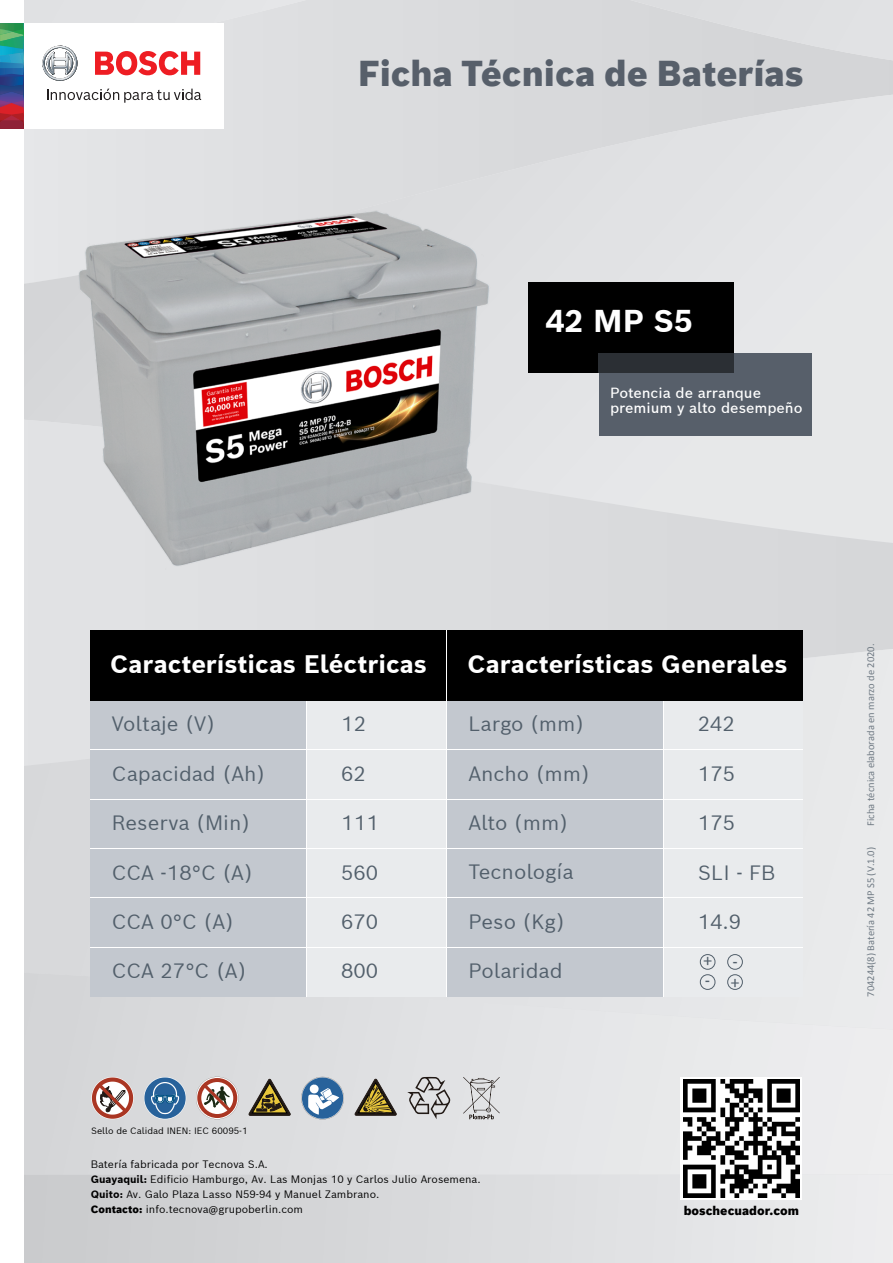
<style>
.page{position:relative;width:893px;height:1263px;background:#fff}
.page>*{position:absolute;margin:0;border:0;box-sizing:border-box;transform-origin:0 0}
.t1{font:900 35.1px "Bosch Sans";color:#575f6a}
.t2{font:700 30.75px "Bosch Sans";color:#fff}
.t3{font:700 24.75px "Bosch Sans";color:#fff}
.t4{font:20.25px "Bosch Sans";color:#525f6b}
.t5{font:17.55px "Bosch Sans";color:#525f6b}
.t6{font:500 14.4px/14.9px "Bosch Sans";color:#fff}
.t7{font:900 12.3px "Bosch Sans";color:#000}
.t8{font:10.5px/15px "Bosch Sans";color:#000}
.t9{font:10.5px "Calibri";color:#525f6b}
.t10{font:9px "Bosch Sans";color:#000}
.s1{font-weight:700}
.s2{font-weight:900}
</style>
<div class="page">
<div style="left:847px;top:95px;width:46px;height:323px;background:#e7e8e9"></div>
<div style="left:847px;top:0;width:46px;height:60px;background:#e1e2e4"></div>
<svg style="left:847px;top:418px;width:46px;height:231px;background:#dfe0e1"></svg>
<svg style="left:24px;top:649px;width:869px;height:323px;background:#e2e3e4"></svg>
<div style="left:0;top:1174px;width:893px;height:89px;background:linear-gradient(to right,#c8c9cb,#ecedee)"></div>
<svg style="left:24px;top:972px;width:869px;height:202px;background:#e0e1e3"></svg>
<img style="left:23px;top:0;width:824px;height:742px">
<div style="left:307px;top:701px;width:139px;height:48px;background:#e9ebed"></div>
<div style="left:307px;top:750px;width:139px;height:49px;background:#e9ebed"></div>
<div style="left:307px;top:800px;width:139px;height:48px;background:#e9ebed"></div>
<div style="left:307px;top:849px;width:139px;height:48px;background:#e9ebed"></div>
<div style="left:307px;top:898px;width:139px;height:49px;background:#e9ebed"></div>
<div style="left:307px;top:948px;width:139px;height:48px;background:#e9ebed"></div>
<div style="left:90px;top:630px;width:356px;height:71px;background:#000"></div>
<div style="left:90px;top:701px;width:216px;height:48px;background:#c3c8cf"></div>
<div style="left:90px;top:750px;width:216px;height:49px;background:#c3c8cf"></div>
<div style="left:90px;top:800px;width:216px;height:48px;background:#c3c8cf"></div>
<div style="left:90px;top:849px;width:216px;height:48px;background:#c3c8cf"></div>
<div style="left:90px;top:898px;width:216px;height:49px;background:#c3c8cf"></div>
<div style="left:90px;top:948px;width:216px;height:48px;background:#c3c8cf"></div>
<hr style="left:90px;top:749px;width:356px;height:1px;background:#fff">
<hr style="left:90px;top:799px;width:356px;height:1px;background:#fff">
<hr style="left:90px;top:848px;width:356px;height:1px;background:#fff">
<hr style="left:90px;top:897px;width:356px;height:1px;background:#fff">
<hr style="left:90px;top:947px;width:356px;height:1px;background:#fff">
<hr style="left:306px;top:701px;width:1px;height:295px;background:#fff">
<div style="left:663px;top:701px;width:140px;height:48px;background:#e9ebed"></div>
<div style="left:663px;top:750px;width:140px;height:49px;background:#e9ebed"></div>
<div style="left:663px;top:800px;width:140px;height:48px;background:#e9ebed"></div>
<div style="left:663px;top:849px;width:140px;height:48px;background:#e9ebed"></div>
<div style="left:663px;top:898px;width:140px;height:49px;background:#e9ebed"></div>
<div style="left:664px;top:948px;width:139px;height:48px;background:#e9ebed"></div>
<div style="left:700px;top:974px;width:15px;height:16px;border:1px solid #525f6b;border-radius:50%"></div>
<div style="left:727px;top:974px;width:16px;height:16px;border:1px solid #525f6b;border-radius:50%"></div>
<div style="left:700px;top:954px;width:15px;height:16px;border:1px solid #525f6b;border-radius:50%"></div>
<div style="left:727px;top:954px;width:16px;height:16px;border:1px solid #525f6b;border-radius:50%"></div>
<div style="left:447px;top:630px;width:356px;height:71px;background:#000"></div>
<div style="left:447px;top:701px;width:216px;height:48px;background:#c3c8cf"></div>
<div style="left:447px;top:750px;width:216px;height:49px;background:#c3c8cf"></div>
<div style="left:447px;top:800px;width:216px;height:48px;background:#c3c8cf"></div>
<div style="left:447px;top:849px;width:216px;height:48px;background:#c3c8cf"></div>
<div style="left:447px;top:898px;width:216px;height:49px;background:#c3c8cf"></div>
<div style="left:447px;top:948px;width:216px;height:48px;background:#c3c8cf"></div>
<hr style="left:447px;top:749px;width:356px;height:1px;background:#fff">
<hr style="left:447px;top:799px;width:356px;height:1px;background:#fff">
<hr style="left:447px;top:848px;width:356px;height:1px;background:#fff">
<hr style="left:447px;top:897px;width:356px;height:1px;background:#fff">
<hr style="left:447px;top:947px;width:356px;height:1px;background:#fff">
<hr style="left:663px;top:701px;width:1px;height:295px;background:#fff">
<hr style="left:446px;top:630px;width:1px;height:366px;background:#fff">
<div style="left:0;top:0;width:23px;height:1263px;background:#fff"></div>
<svg style="left:0;top:0;width:306px;height:128px"></svg>
<svg style="left:681px;top:1077px;width:121px;height:123px"></svg>
<img style="left:683px;top:1080px;width:117px;height:117px">
<div style="left:91px;top:1077px;width:43px;height:42px;border:1px solid #fff;border-radius:50%"></div>
<svg style="left:92px;top:1077px;width:41px;height:42px"></svg>
<svg style="left:144px;top:1077px;width:42px;height:42px"></svg>
<svg style="left:151px;top:1073px;width:28px;height:41px"></svg>
<svg style="left:248px;top:1078px;width:44px;height:38px;background:#98907b"></svg>
<svg style="left:354px;top:1078px;width:44px;height:38px;background:#a0987e"></svg>
<svg style="left:407px;top:1077px;width:44px;height:42px;background:#b8b7b7"></svg>
<svg style="left:463px;top:1077px;width:37px;height:42px;background:#c6c6c7"></svg>
<svg style="left:301px;top:1077px;width:43px;height:42px"></svg>
<svg style="left:196px;top:1077px;width:43px;height:42px"></svg>
<h1 class="t1" style="left:358px;top:50px;width:448px">Ficha Técnica de Baterías</h1>
<h2 class="t2" style="left:546px;top:300px;width:148px">42 MP S5</h2>
<h3 class="t6" style="left:610px;top:385px;width:194px">Potencia de arranque premium y alto desempeño</h3>
<h3 class="t3" style="left:110px;top:647px;width:318px">Características Eléctricas</h3>
<h3 class="t3" style="left:468px;top:647px;width:321px">Características Generales</h3>
<h3 class="t4" style="left:112px;top:710px;width:105px">Voltaje (V)</h3>
<h3 class="t4" style="left:112px;top:760px;width:155px">Capacidad (Ah)</h3>
<h3 class="t4" style="left:112px;top:809px;width:140px">Reserva (Min)</h3>
<h3 class="t4" style="left:112px;top:858px;width:143px">CCA -18°C (A)</h3>
<h3 class="t4" style="left:112px;top:908px;width:124px">CCA 0°C (A)</h3>
<h3 class="t4" style="left:112px;top:957px;width:136px">CCA 27°C (A)</h3>
<p class="t10" style="left:91px;top:1125px;width:158px">Sello de Calidad INEN: IEC 60095-1</p>
<h3 class="t4" style="left:341px;top:710px;width:26px">12</h3>
<h3 class="t4" style="left:341px;top:760px;width:26px">62</h3>
<h3 class="t4" style="left:341px;top:809px;width:39px">111</h3>
<h3 class="t4" style="left:341px;top:858px;width:38px">560</h3>
<h3 class="t4" style="left:341px;top:908px;width:38px">670</h3>
<h3 class="t4" style="left:341px;top:957px;width:38px">800</h3>
<h3 class="t4" style="left:468px;top:710px;width:118px">Largo (mm)</h3>
<h3 class="t4" style="left:468px;top:760px;width:123px">Ancho (mm)</h3>
<h3 class="t4" style="left:468px;top:809px;width:101px">Alto (mm)</h3>
<h3 class="t4" style="left:468px;top:858px;width:107px">Tecnología</h3>
<h3 class="t4" style="left:468px;top:908px;width:98px">Peso (Kg)</h3>
<h3 class="t4" style="left:468px;top:957px;width:96px">Polaridad</h3>
<p class="t8" style="left:91px;top:1157px;width:391px">Batería fabricada por Tecnova S.A.<br><span class="s1">Guayaquil:</span> Edificio Hamburgo, Av. Las Monjas 10 y Carlos Julio Arosemena.<br><span class="s1">Quito:</span> Av. Galo Plaza Lasso N59-94 y Manuel Zambrano.<br><span class="s2">Contacto:</span> info.tecnova@grupoberlin.com</p>
<h3 class="t4" style="left:698px;top:710px;width:39px">242</h3>
<h3 class="t4" style="left:698px;top:760px;width:39px">175</h3>
<h3 class="t4" style="left:698px;top:809px;width:39px">175</h3>
<h3 class="t4" style="left:698px;top:858px;width:79px">SLI - FB</h3>
<h3 class="t4" style="left:698px;top:908px;width:45px">14.9</h3>
<h3 class="t5" style="left:703px;top:949px;width:11px">+</h3>
<h3 class="t5" style="left:705px;top:969px;width:7px">-</h3>
<p class="t7" style="left:684px;top:1202px;width:117px">boschecuador.com</p>
<p class="t9" style="left:864px;top:826px;width:184px;rotate:-90deg">Ficha técnica elaborada en marzo de 2020.</p>
<p class="t9" style="left:864px;top:997px;width:151px;rotate:-90deg">704244(8) Batería 42 MP S5 (V.1.0)</p>
</div>
